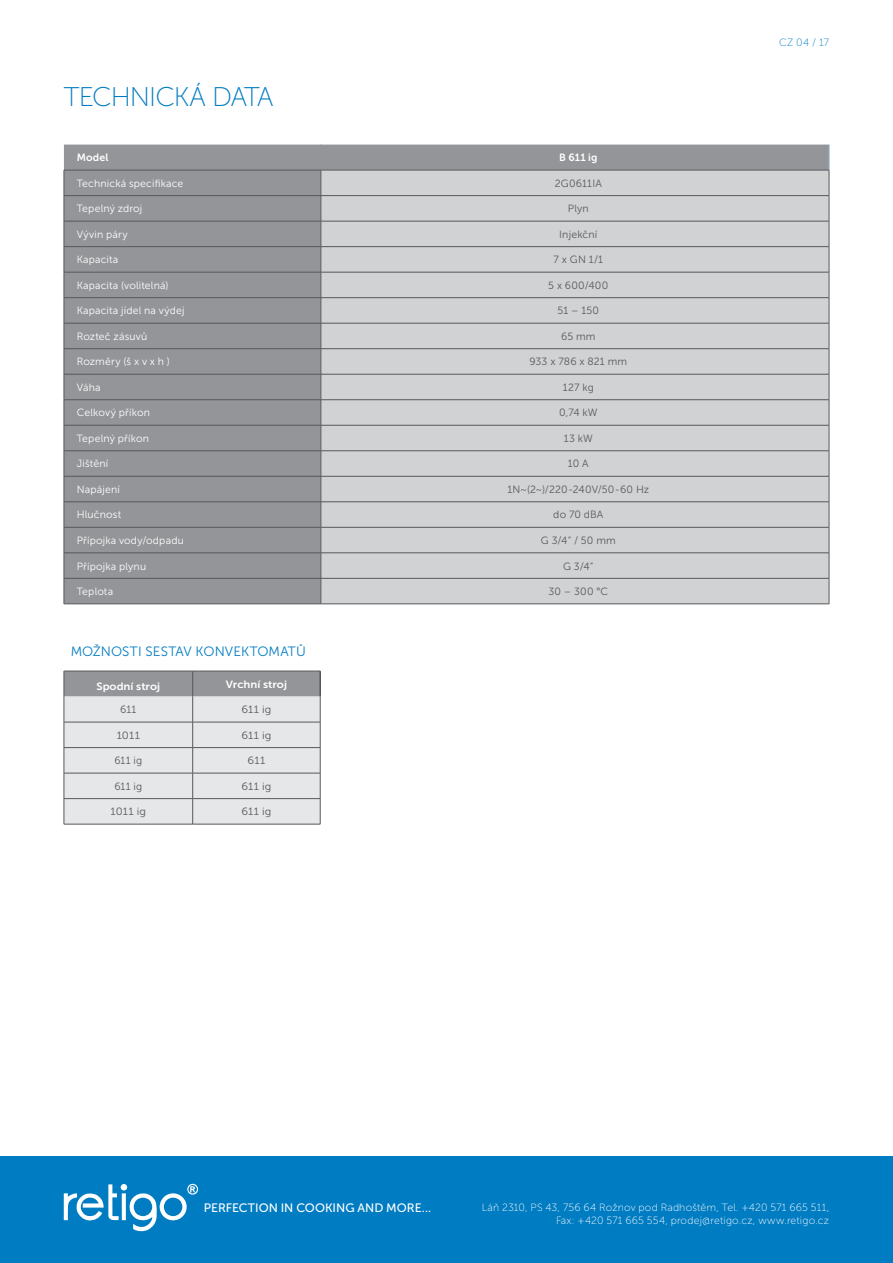
<style>
.page{position:relative;width:893px;height:1263px;background:#fff}
.page>*{position:absolute;margin:0;border:0;box-sizing:border-box;transform-origin:0 0}
.t1{font:27px "Museo Sans 100";letter-spacing:-.05em;color:#007cc2}
.t2{font:13.5px "Museo Sans 300";letter-spacing:.01em;color:#007cc2}
.t3{font:12.15px "Museo Sans 500";color:#fff}
.Text_v_tabulce{font:10.5px "Museo Sans 300";letter-spacing:.015em;color:#fff}
.Text{font:10.5px "Museo Sans 300";letter-spacing:.015em;color:#57585a}
.t4{font:10.5px/13.5px "Museo Sans 100";letter-spacing:.015em;color:#fff;text-align:right}
.Text_v_tabulce-2{font:10.5px "Museo Sans 300";letter-spacing:.015em;color:#57585a;scale:1.08 1}
.Text_v_tabulce-3{font:10.5px "Museo Sans 700";color:#fff;scale:1.08 1}
.Text_v_tabulce-4{font:10.5px "Museo Sans 300";letter-spacing:.015em;color:#57585a}
.Text_v_tabulce-5{font:10.5px "Museo Sans 700";color:#fff}
.t5{font:10.5px "Museo Sans 100";color:#007cc2}
</style>
<div class="page">
<div style="left:0;top:1157px;width:893px;height:106px;background:#007cc2"></div>
<svg style="left:64px;top:1184px;width:134px;height:48px"></svg>
<div style="left:64px;top:145px;width:765px;height:459px;background:#939598"></div>
<div style="left:322px;top:171px;width:507px;height:433px;background:#d1d2d4"></div>
<hr style="left:64px;top:170px;width:257px;height:1px;background:#57585a">
<hr style="left:321px;top:170px;width:508px;height:1px;background:#57585a">
<hr style="left:64px;top:195px;width:257px;height:1px;background:#57585a">
<hr style="left:321px;top:195px;width:508px;height:1px;background:#57585a">
<hr style="left:64px;top:221px;width:257px;height:1px;background:#57585a">
<hr style="left:321px;top:221px;width:508px;height:1px;background:#57585a">
<hr style="left:64px;top:246px;width:257px;height:1px;background:#57585a">
<hr style="left:321px;top:246px;width:508px;height:1px;background:#57585a">
<hr style="left:64px;top:272px;width:257px;height:1px;background:#57585a">
<hr style="left:321px;top:272px;width:508px;height:1px;background:#57585a">
<hr style="left:64px;top:297px;width:257px;height:1px;background:#57585a">
<hr style="left:321px;top:297px;width:508px;height:1px;background:#57585a">
<hr style="left:64px;top:323px;width:257px;height:1px;background:#57585a">
<hr style="left:321px;top:323px;width:508px;height:1px;background:#57585a">
<hr style="left:64px;top:348px;width:257px;height:1px;background:#57585a">
<hr style="left:321px;top:348px;width:508px;height:1px;background:#57585a">
<hr style="left:64px;top:374px;width:257px;height:1px;background:#57585a">
<hr style="left:321px;top:374px;width:508px;height:1px;background:#57585a">
<hr style="left:64px;top:399px;width:257px;height:1px;background:#57585a">
<hr style="left:321px;top:399px;width:508px;height:1px;background:#57585a">
<hr style="left:64px;top:425px;width:257px;height:1px;background:#57585a">
<hr style="left:321px;top:425px;width:508px;height:1px;background:#57585a">
<hr style="left:64px;top:450px;width:257px;height:1px;background:#57585a">
<hr style="left:321px;top:450px;width:508px;height:1px;background:#57585a">
<hr style="left:64px;top:476px;width:257px;height:1px;background:#57585a">
<hr style="left:321px;top:476px;width:508px;height:1px;background:#57585a">
<hr style="left:64px;top:501px;width:257px;height:1px;background:#57585a">
<hr style="left:321px;top:501px;width:508px;height:1px;background:#57585a">
<hr style="left:64px;top:527px;width:257px;height:1px;background:#57585a">
<hr style="left:321px;top:527px;width:508px;height:1px;background:#57585a">
<hr style="left:64px;top:553px;width:257px;height:1px;background:#57585a">
<hr style="left:321px;top:553px;width:508px;height:1px;background:#57585a">
<hr style="left:64px;top:578px;width:257px;height:1px;background:#57585a">
<svg style="left:64px;top:170px;width:1px;height:434px"></svg>
<hr style="left:321px;top:578px;width:508px;height:1px;background:#57585a">
<svg style="left:321px;top:145px;width:1px;height:459px"></svg>
<svg style="left:829px;top:145px;width:1px;height:459px"></svg>
<hr style="left:64px;top:604px;width:257px;height:1px;background:#57585a">
<hr style="left:321px;top:604px;width:508px;height:1px;background:#57585a">
<hr style="left:64px;top:824px;width:129px;height:1px;background:#57585a">
<hr style="left:193px;top:824px;width:127px;height:1px;background:#57585a">
<svg style="left:64px;top:671px;width:257px;height:153px;background:#d2d3d6"></svg>
<h2 class="t1" style="left:64px;top:82px;width:211px">TECHNICKÁ DATA</h2>
<p class="Text_v_tabulce-5" style="left:77px;top:152px;width:33px">Model</p>
<p class="Text_v_tabulce-5" style="left:559px;top:152px;width:40px">B 611 ig</p>
<p class="Text_v_tabulce" style="left:77px;top:178px;width:108px">Technická specifikace</p>
<p class="Text" style="left:555px;top:178px;width:49px">2G0611IA</p>
<p class="Text_v_tabulce" style="left:77px;top:203px;width:67px">Tepelný zdroj</p>
<p class="Text" style="left:568px;top:203px;width:22px">Plyn</p>
<p class="Text_v_tabulce" style="left:77px;top:229px;width:52px">Vývin páry</p>
<p class="Text" style="left:559px;top:229px;width:40px">Injekční</p>
<p class="Text_v_tabulce" style="left:77px;top:254px;width:43px">Kapacita</p>
<p class="Text" style="left:554px;top:254px;width:51px">7 x GN 1/1</p>
<p class="Text_v_tabulce" style="left:77px;top:280px;width:93px">Kapacita (volitelná)</p>
<p class="Text" style="left:548px;top:280px;width:62px">5 x 600/400</p>
<p class="Text_v_tabulce" style="left:77px;top:305px;width:109px">Kapacita jídel na výdej</p>
<p class="Text" style="left:557px;top:305px;width:43px">51 – 150</p>
<p class="Text_v_tabulce" style="left:77px;top:331px;width:72px">Rozteč zásuvů</p>
<p class="Text" style="left:561px;top:331px;width:36px">65 mm</p>
<p class="Text_v_tabulce" style="left:77px;top:356px;width:95px">Rozměry (š x v x h )</p>
<p class="Text" style="left:530px;top:356px;width:99px">933 x 786 x 821 mm</p>
<p class="Text_v_tabulce" style="left:77px;top:382px;width:25px">Váha</p>
<p class="Text" style="left:563px;top:382px;width:32px">127 kg</p>
<p class="Text_v_tabulce" style="left:77px;top:407px;width:75px">Celkový příkon</p>
<p class="Text" style="left:559px;top:407px;width:40px">0,74 kW</p>
<p class="Text_v_tabulce" style="left:77px;top:433px;width:74px">Tepelný příkon</p>
<p class="Text" style="left:564px;top:433px;width:31px">13 kW</p>
<p class="Text_v_tabulce" style="left:77px;top:458px;width:33px">Jištění</p>
<p class="Text" style="left:568px;top:458px;width:22px">10 A</p>
<p class="Text_v_tabulce" style="left:77px;top:484px;width:45px">Napájení</p>
<p class="Text" style="left:507px;top:484px;width:143px">1N~(2~)/220-240V/50-60 Hz</p>
<p class="Text_v_tabulce" style="left:77px;top:509px;width:46px">Hlučnost</p>
<p class="Text" style="left:553px;top:509px;width:52px">do 70 dBA</p>
<p class="Text_v_tabulce" style="left:77px;top:535px;width:109px">Přípojka vody/odpadu</p>
<p class="Text" style="left:541px;top:535px;width:76px">G 3/4“ / 50 mm</p>
<p class="Text_v_tabulce" style="left:77px;top:560px;width:71px">Přípojka plynu</p>
<p class="Text" style="left:563px;top:560px;width:32px">G 3/4“</p>
<p class="Text_v_tabulce" style="left:77px;top:586px;width:38px">Teplota</p>
<p class="Text" style="left:548px;top:586px;width:61px">30 – 300 °C</p>
<h3 class="t2" style="left:71px;top:644px;width:237px">MOŽNOSTI SESTAV KONVEKTOMATŮ</h3>
<p class="Text_v_tabulce-3" style="left:96px;top:681px;width:60px">Spodní stroj</p>
<p class="Text_v_tabulce-3" style="left:226px;top:678px;width:58px">Vrchní stroj</p>
<p class="Text_v_tabulce-4" style="left:120px;top:704px;width:18px">611</p>
<p class="Text_v_tabulce-2" style="left:241px;top:704px;width:29px">611 ig</p>
<p class="Text_v_tabulce-2" style="left:117px;top:729px;width:23px">1011</p>
<p class="Text_v_tabulce-2" style="left:241px;top:729px;width:29px">611 ig</p>
<p class="Text_v_tabulce-4" style="left:114px;top:755px;width:29px">611 ig</p>
<p class="Text_v_tabulce-2" style="left:248px;top:755px;width:18px">611</p>
<p class="Text_v_tabulce-4" style="left:114px;top:780px;width:29px">611 ig</p>
<p class="Text_v_tabulce-2" style="left:241px;top:780px;width:29px">611 ig</p>
<p class="Text_v_tabulce-2" style="left:110px;top:806px;width:35px">1011 ig</p>
<p class="Text_v_tabulce-2" style="left:241px;top:806px;width:29px">611 ig</p>
<p class="t5" style="left:779px;top:37px;width:51px">CZ 04 / 17</p>
<p class="t3" style="left:204px;top:1201px;width:229px">PERFECTION IN COOKING AND MORE...</p>
<p class="t4" style="left:482px;top:1201px;width:349px">Láň 2310, PS 43, 756 64 Rožnov pod Radhoštěm, Tel. +420 571 665 511,<br>Fax: +420 571 665 554, prodej@retigo.cz, www.retigo.cz</p>
</div>
